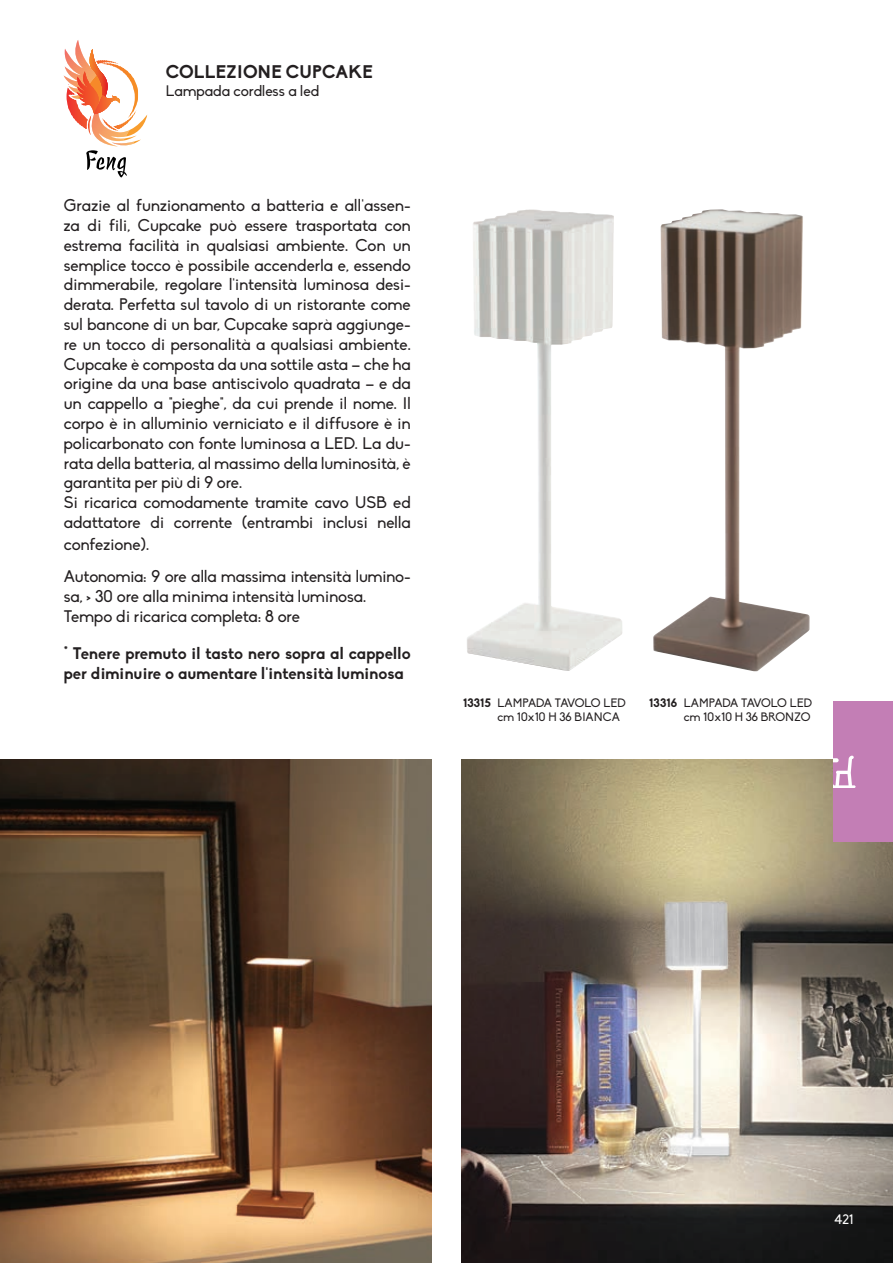
<style>
.page{position:relative;width:893px;height:1263px;background:#fff}
.page>*{position:absolute;margin:0;border:0;box-sizing:border-box;transform-origin:0 0}
.t1{font:700 18px "Biko";color:#231f20}
.t2{font:16.5px/19.8px "Biko";color:#231f20}
.t3{font:700 16.5px/19.8px "Biko";color:#231f20}
.t4{font:15px "Biko";color:#231f20}
.t5{font:13.5px "Biko";color:#fff}
.t6{font:12px/14.4px "Biko";color:#231f20}
.t7{font:12px/14.4px "Biko";letter-spacing:-.04em;color:#231f20;text-align:right}
.s1{font-weight:400;font-size:21px}
.s2{font-weight:700}
</style>
<div class="page">
<svg style="left:63px;top:40px;width:84px;height:138px"></svg>
<img style="left:462px;top:759px;width:431px;height:504px">
<img style="left:0;top:759px;width:431px;height:504px">
<img style="left:467px;top:209px;width:155px;height:462px">
<img style="left:653px;top:209px;width:157px;height:462px">
<div style="left:833px;top:702px;width:60px;height:140px;background:#c37eb5"></div>
<svg style="left:833px;top:756px;width:22px;height:32px"></svg>
<p class="t1" style="left:166px;top:61px;width:209px">COLLEZIONE CUPCAKE</p>
<p class="t4" style="left:166px;top:82px;width:155px">Lampada cordless a led</p>
<p class="t2" style="left:64px;top:196px;width:348px">Grazie al funzionamento a batteria e all'assen&shy;za di fili, Cupcake può essere trasportata con estrema facilità in qualsiasi ambiente. Con un semplice tocco è possibile accenderla e, essendo dimmerabile, regolare l'intensità luminosa desi&shy;derata. Perfetta sul tavolo di un ristorante come sul bancone di un bar, Cupcake saprà aggiunge&shy;re un tocco di personalità a qualsiasi ambiente.<br>Cupcake è composta da una sottile asta – che ha origine da una base antiscivolo quadrata – e da un cappello a "pieghe", da cui prende il nome. Il corpo è in alluminio verniciato e il diffusore è in policarbonato con fonte luminosa a LED. La du&shy;rata della batteria, al massimo della luminosità, è garantita per più di 9 ore.<br>Si ricarica comodamente tramite cavo USB ed adattatore di corrente (entrambi inclusi nella</p>
<p class="t2" style="left:64px;top:528px;width:348px;line-height:32.4px">confezione).<br>Autonomia: 9 ore alla massima intensità lumino-</p>
<p class="t2" style="left:64px;top:587px;width:304px">sa, &gt; 30 ore alla minima intensità luminosa.<br>Tempo di ricarica completa: 8 ore</p>
<p class="t3" style="left:64px;top:644px;width:348px"><span class="s1">*</span> Tenere premuto il tasto nero sopra al cappello per diminuire o aumentare l'intensità luminosa</p>
<p class="t6" style="left:497px;top:695px;width:130px;text-indent:-34px"><span class="s2">13315</span> LAMPADA TAVOLO LED cm 10x10 H 36 BIANCA</p>
<p class="t7" style="left:649px;top:695px;width:164px"><span class="s2">13316</span> LAMPADA TAVOLO LED cm 10x10 H 36 BRONZO</p>
<p class="t5" style="left:834px;top:1211px;width:21px">421</p>
</div>
